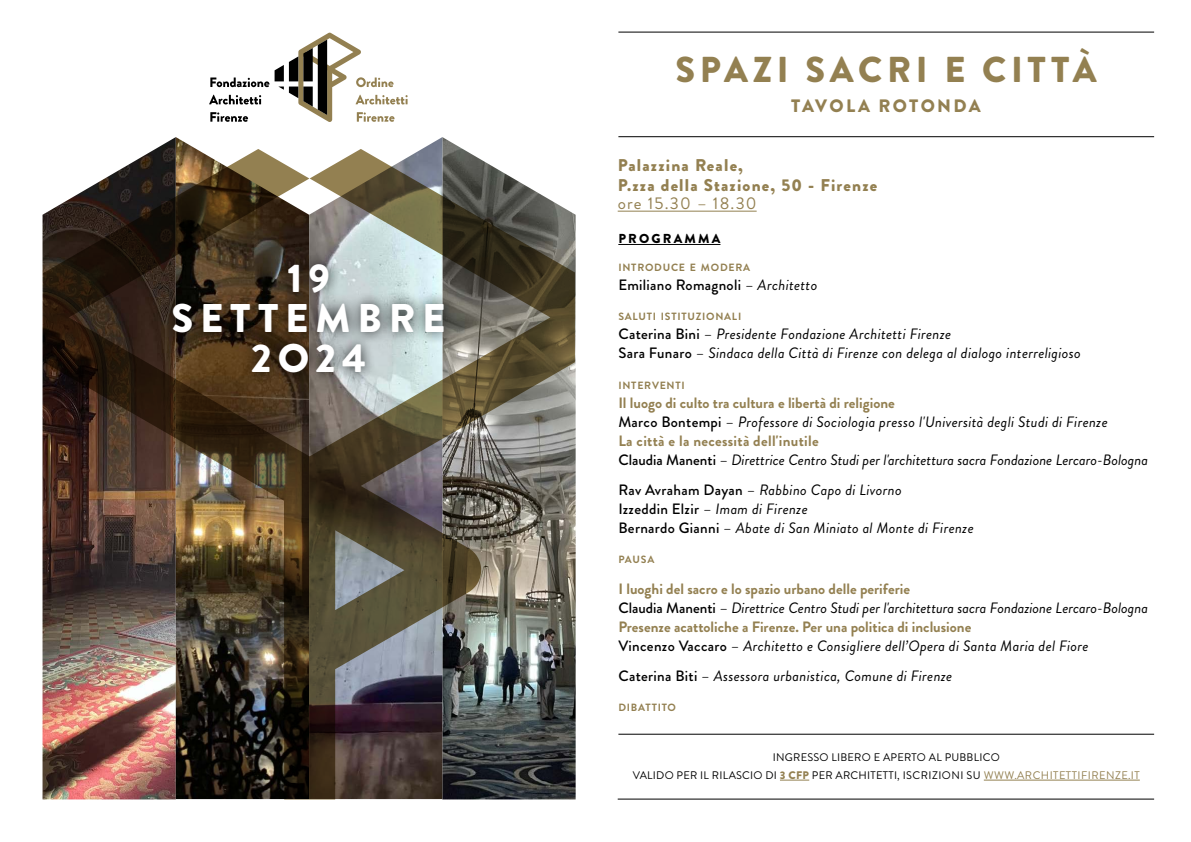
<style>
.page{position:relative;width:1191px;height:842px;background:#fff}
.page>*{position:absolute;margin:0;border:0;box-sizing:border-box;transform-origin:0 0}
.t1{font:900 40px/40px "Brandon Grotesque";letter-spacing:.17em;color:#fff;text-align:center}
.t2{font:900 36px "Brandon Grotesque";letter-spacing:.13em;color:#938051}
.t3{font:900 18px "Brandon Grotesque";letter-spacing:.125em;color:#938051}
.t4{font:900 17px/20.4px "Brandon Grotesque";letter-spacing:.07em;color:#938051}
.t5{font:17px "Brandon Grotesque";letter-spacing:.07em;color:#938051}
.t6{font:italic 15px/19px "Brandon Grotesque";color:#000}
.t7{font:italic 15px/19px "Brandon Grotesque";letter-spacing:.02em;color:#000}
.t8{font:500 15px "Brandon Grotesque";letter-spacing:.02em;color:#000}
.t9{font:900 13px "Brandon Grotesque";letter-spacing:.17em;color:#000}
.t10{font:11px/18px "Brandon Grotesque";letter-spacing:.02em;color:#000;text-align:center}
.t11{font:700 10.5px "Brandon Grotesque";letter-spacing:.07em;color:#938051}
.s1{font-weight:400}
.s2{font-weight:400;font-style:italic}
.s3{font-weight:500;font-style:normal}
.s4{font-style:normal}
.s5{font-weight:700;font-style:normal;color:#938051}
.s6{font-weight:900;color:#938051}
.s7{color:#938051}
</style>
<div class="page">
<hr style="left:618px;top:32px;width:536px;height:1px;background:#000">
<hr style="left:618px;top:734px;width:536px;height:1px;background:#000">
<svg style="left:209px;top:33px;width:198px;height:89px"></svg>
<hr style="left:618px;top:136px;width:536px;height:1px;background:#000">
<img style="left:43px;top:149px;width:532px;height:650px">
<svg style="left:780px;top:780px;width:29px;height:1px"></svg>
<hr style="left:983px;top:780px;width:156px;height:1px;background:#938051">
<hr style="left:617px;top:799px;width:537px;height:1px;background:#000">
<hr style="left:617px;top:211px;width:139px;height:1px;background:#938051">
<hr style="left:618px;top:244px;width:102px;height:1px;background:#000">
<div style="left:160px;top:252px;width:296px;height:133px;background:#000;opacity:.87"></div>
<h1 class="t1" style="left:171px;top:259px;width:276px">19<br>SETTEMBRE<br>2O24</h1>
<h2 class="t2" style="left:675px;top:45px;width:423px">SPAZI SACRI E CITTÀ</h2>
<p class="t3" style="left:791px;top:93px;width:191px">TAVOLA ROTONDA</p>
<p class="t4" style="left:617px;top:155px;width:261px">Palazzina Reale,<br>P.zza della Stazione, 50 - Firenze</p>
<p class="t5" style="left:617px;top:192px;width:140px">ore 15.30 – 18.30</p>
<p class="t9" style="left:618px;top:229px;width:103px">PROGRAMMA</p>
<p class="t11" style="left:618px;top:260px;width:133px">INTRODUCE E MODERA</p>
<p class="t8" style="left:618px;top:274px;width:200px">Emiliano Romagnoli <span class="s1">–</span> <span class="s2">Architetto</span></p>
<p class="t11" style="left:618px;top:309px;width:124px">SALUTI ISTITUZIONALI</p>
<p class="t7" style="left:618px;top:325px;width:464px"><span class="s3">Caterina Bini</span> <span class="s4">–</span> Presidente Fondazione Architetti Firenze<br><span class="s3">Sara Funaro</span> <span class="s4">–</span> Sindaca della Città di Firenze con delega al dialogo interreligioso</p>
<p class="t11" style="left:618px;top:378px;width:68px">INTERVENTI</p>
<p class="t6" style="left:618px;top:393px;width:531px"><span class="s5">Il luogo di culto tra cultura e libertà di religione<br></span><span class="s3">Marco Bontempi</span> <span class="s4">–</span> Professore di Sociologia presso l'Università degli Studi di Firenze<br><span class="s5">La città e la necessità dell'inutile<br></span><span class="s3">Claudia Manenti</span> <span class="s4">–</span> Direttrice Centro Studi per l'architettura sacra Fondazione Lercaro-Bologna</p>
<p class="t7" style="left:618px;top:481px;width:357px"><span class="s3">Rav Avraham Dayan</span> <span class="s4">–</span> Rabbino Capo di Livorno<br><span class="s3">Izzeddin Elzir</span> <span class="s4">–</span> Imam di Firenze<br><span class="s3">Bernardo Gianni</span> <span class="s4">–</span> Abate di San Miniato al Monte di Firenze</p>
<p class="t11" style="left:618px;top:552px;width:37px">PAUSA</p>
<p class="t6" style="left:618px;top:579px;width:531px"><span class="s5">I luoghi del sacro e lo spazio urbano delle periferie<br></span><span class="s3">Claudia Manenti</span> <span class="s4">–</span> Direttrice Centro Studi per l'architettura sacra Fondazione Lercaro-Bologna <span class="s5">Presenze acattoliche a Firenze. Per una politica di inclusione<br></span><span class="s3">Vincenzo Vaccaro</span> <span class="s4">–</span> Architetto e Consigliere dell’Opera di Santa Maria del Fiore</p>
<p class="t7" style="left:618px;top:667px;width:335px"><span class="s3">Caterina Biti</span> <span class="s4">–</span> Assessora urbanistica, Comune di Firenze</p>
<p class="t11" style="left:618px;top:700px;width:59px">DIBATTITO</p>
<p class="t10" style="left:632px;top:748px;width:508px">INGRESSO LIBERO E APERTO AL PUBBLICO<br>VALIDO PER IL RILASCIO DI <span class="s6">3 CFP</span> PER ARCHITETTI, ISCRIZIONI SU <span class="s7">WWW.ARCHITETTIFIRENZE.IT</span></p>
</div>
